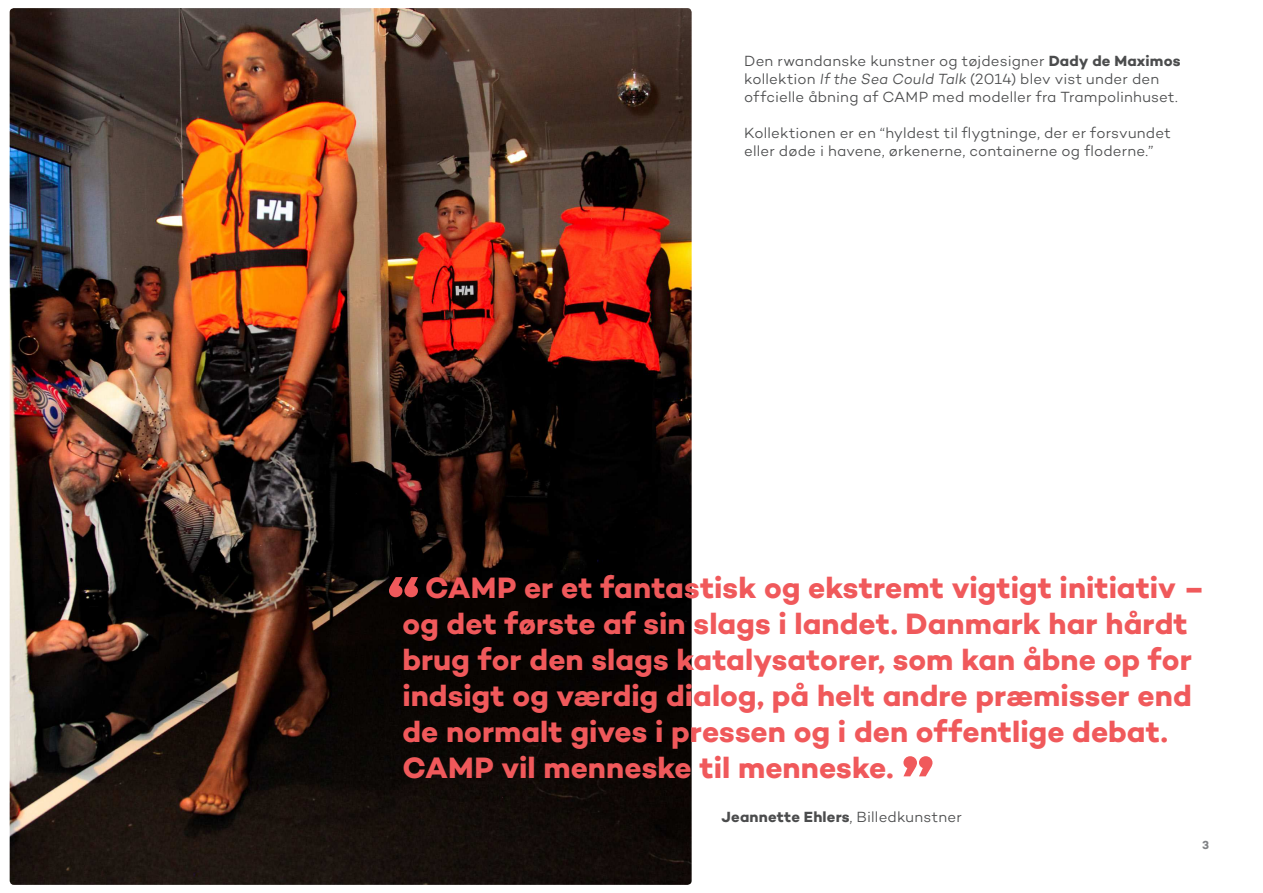
<style>
.page{position:relative;width:1263px;height:893px;background:#fff}
.page>*{position:absolute;margin:0;border:0;box-sizing:border-box;transform-origin:0 0}
.t1{font:700 75px "Campton";color:#f0595b}
.t2{font:700 30px/36px "Campton";color:#f0595b}
.t3{font:300 15px/18px "Campton";letter-spacing:.01em;color:#4b4c4d}
.t4{font:700 15px "Campton";letter-spacing:.015em;color:#4b4c4d}
.t5{font:700 12px "Campton";color:#808285}
.s1{font-weight:700}
.s2{font-weight:300}
</style>
<div class="page">
<img style="left:10px;top:8px;width:682px;height:877px">
<p class="t3" style="left:744px;top:53px;width:438px">Den rwandanske kunstner og tøjdesigner <span class="s1">Dady de Maximos </span>kollektion If the Sea Could Talk (2014) blev vist under den offcielle åbning af CAMP med modeller fra Trampolinhuset.</p>
<p class="t3" style="left:744px;top:125px;width:428px">Kollektionen er en “hyldest til flygtninge, der er forsvundet eller døde i havene, ørkenerne, containerne og floderne.”</p>
<p class="t2" style="left:402px;top:572px;width:803px;text-indent:23px">CAMP er et fantastisk og ekstremt vigtigt initiativ – og det første af sin slags i landet. Danmark har hårdt brug for den slags katalysatorer, som kan åbne op for indsigt og værdig dialog, på helt andre præmisser end de normalt gives i pressen og i den offentlige debat.<br>CAMP vil menneske til menneske.</p>
<p class="t4" style="left:722px;top:810px;width:242px">Jeannette Ehlers<span class="s2">, Billedkunstner</span></p>
<h1 class="t1" style="left:387px;top:570px;width:35px">“</h1>
<h1 class="t1" style="left:901px;top:750px;width:35px">”</h1>
<p class="t5" style="left:1202px;top:839px;width:8px">3</p>
</div>
